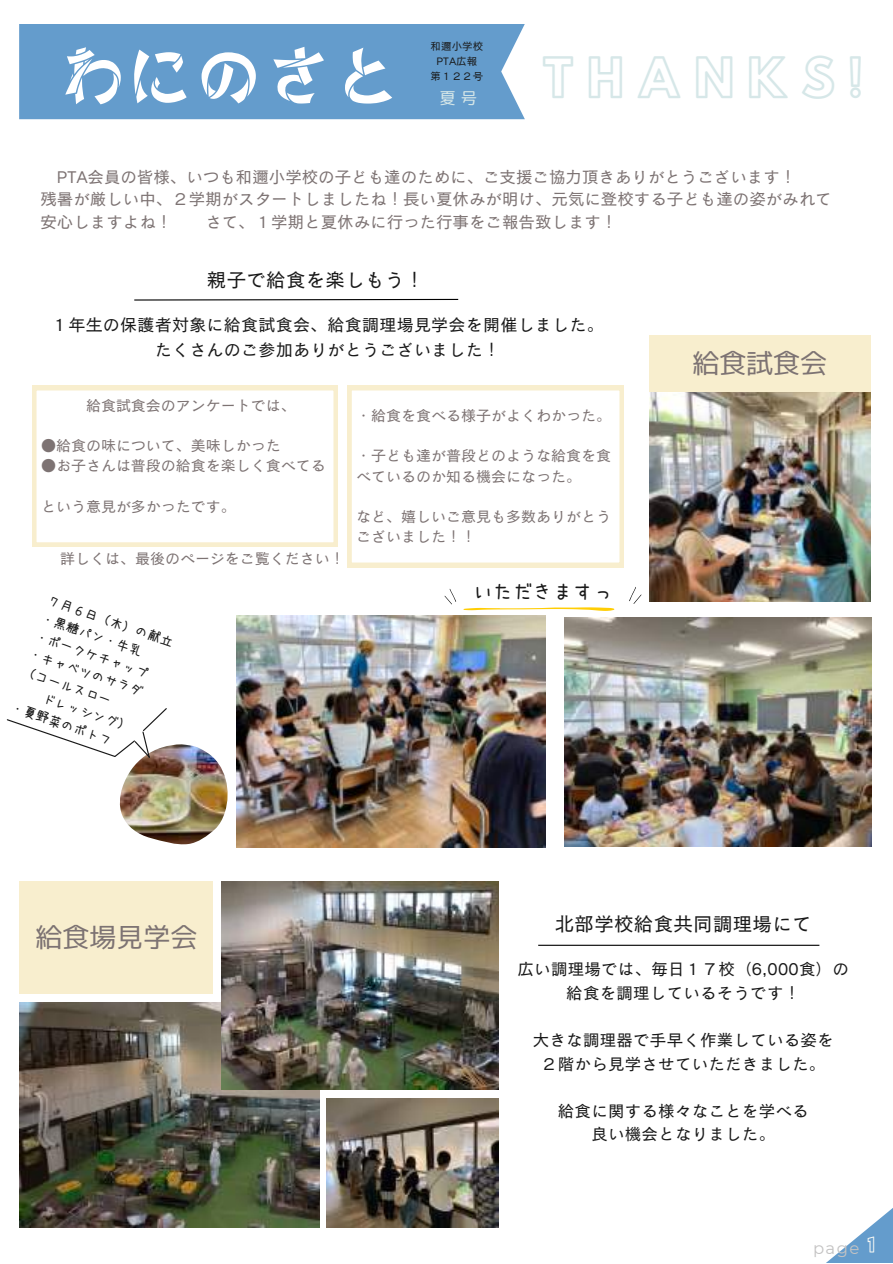
<style>
.page{position:relative;width:893px;height:1264px;background:#fff}
.page>*{position:absolute;margin:0;border:0;box-sizing:border-box;transform-origin:0 0}
.t1{font:69.45px "CHI Origami";letter-spacing:-.01em;color:#fff}
.t2{font:48px "Hussar Ekologiczne 1";letter-spacing:.275em;color:#d6e7e8}
.t3{font:27px "mplus 1 p regular";color:#7d7373}
.t4{font:20.1px "uzura font";color:#191919}
.t5{font:19.5px "Canva Cezanne Pro N M";letter-spacing:.015em;color:#191919}
.t6{font:16.95px/24.5px "Canva Cezanne Pro N M";letter-spacing:.015em;color:#191919;text-align:center}
.t7{font:16.5px/22.5px "Canva Cezanne Pro N M";color:#7d7373}
.t8{font:16.5px/23.5px "Canva Cezanne Pro N M";letter-spacing:.015em;color:#191919;text-align:center}
.t9{font:16.5px "Montserrat";color:#c4c3c3}
.t10{font:16.5px "rounded mplus 1 p regular";color:#d6e7e8}
.t11{font:15px/20.2px "Canva Cezanne Pro N M";color:#7d7373}
.t12{font:13.05px/18.8px "uzura font";color:#191919}
.t13{font:10.5px/14.9px "Canva Cezanne Pro N M";letter-spacing:.015em;color:#191919;text-align:center}
.s1{font-family:"Hussar Ekologiczne 1";font-size:18.3px;color:#fffdf7}
</style>
<div class="page">
<img style="left:119px;top:744px;width:109px;height:100px">
<div style="left:19px;top:24px;width:506px;height:95px;background:#649ccc"></div>
<svg style="left:32px;top:386px;width:306px;height:161px"></svg>
<svg style="left:6px;top:708px;width:162px;height:51px"></svg>
<svg style="left:347px;top:386px;width:277px;height:181px"></svg>
<img style="left:236px;top:615px;width:309px;height:232px">
<img style="left:564px;top:617px;width:306px;height:229px">
<img style="left:649px;top:392px;width:221px;height:209px">
<svg style="left:444px;top:588px;width:12px;height:16px"></svg>
<svg style="left:629px;top:587px;width:12px;height:17px"></svg>
<svg style="left:463px;top:607px;width:151px;height:4px"></svg>
<svg style="left:134px;top:298px;width:325px;height:3px"></svg>
<div style="left:19px;top:881px;width:194px;height:113px;background:#f8eece"></div>
<img style="left:19px;top:1002px;width:301px;height:224px">
<img style="left:326px;top:1098px;width:172px;height:128px">
<img style="left:221px;top:881px;width:277px;height:208px">
<div style="left:649px;top:335px;width:221px;height:57px;background:#f8eece"></div>
<hr style="left:538px;top:944px;width:281px;height:1px;background:#000">
<svg style="left:827px;top:1208px;width:65px;height:54px"></svg>
<p class="t13" style="left:430px;top:39px;width:55px">和邇小学校<br>PTA広報第１２２号</p>
<h1 class="t1" style="left:57px;top:28px;width:346px">わにのさと</h1>
<h2 class="t2" style="left:542px;top:59px;width:321px">THANKS!</h2>
<p class="t10" style="left:439px;top:87px;width:39px">夏号</p>
<p class="t7" style="left:40px;top:165px;width:792px;text-indent:16px">PTA会員の皆様、いつも和邇小学校の子ども達のために、ご支援ご協力頂きありがとうございます！<br>残暑が厳しい中、２学期がスタートしましたね！長い夏休みが明け、元気に登校する子ども達の姿がみれて安心しますよね！</p>
<p class="t7" style="left:205px;top:210px;width:413px">さて、１学期と夏休みに行った行事をご報告致します！</p>
<h3 class="t5" style="left:207px;top:270px;width:219px">親子で給食を楽しもう！</h3>
<p class="t6" style="left:51px;top:312px;width:554px">１年生の保護者対象に給食試食会、給食調理場見学会を開催しました。たくさんのご参加ありがとうございました！</p>
<p class="t11" style="left:86px;top:395px;width:211px">給食試食会のアンケートでは、</p>
<p class="t11" style="left:41px;top:435px;width:241px">●給食の味について、美味しかった</p>
<p class="t11" style="left:41px;top:455px;width:286px">●お子さんは普段の給食を楽しく食べてる</p>
<p class="t11" style="left:41px;top:496px;width:196px">という意見が多かったです。</p>
<p class="t11" style="left:60px;top:547px;width:286px">詳しくは、最後のページをご覧ください！</p>
<p class="t12" style="left:51px;top:590px;width:134px;rotate:19deg">７月６日（木）の献立・黒糖パン・牛乳<br>・ポークケチャップ・キャベツのサラダ（コールスロー</p>
<p class="t12" style="left:21px;top:679px;width:121px;text-indent:27px;rotate:19deg">ドレッシング）・夏野菜のポトフ</p>
<p class="t11" style="left:356px;top:405px;width:256px">・給食を食べる様子がよくわかった。</p>
<p class="t11" style="left:356px;top:445px;width:255px">・子ども達が普段どのような給食を食べているのか知る機会になった。</p>
<p class="t11" style="left:356px;top:506px;width:256px">など、嬉しいご意見も多数ありがとうございました！！</p>
<h3 class="t4" style="left:472px;top:581px;width:142px">いただきますっ</h3>
<h3 class="t3" style="left:692px;top:344px;width:136px">給食試食会</h3>
<h3 class="t3" style="left:35px;top:918px;width:163px">給食場見学会</h3>
<h3 class="t5" style="left:554px;top:913px;width:258px">北部学校給食共同調理場にて</h3>
<p class="t8" style="left:517px;top:957px;width:333px">広い調理場では、毎日１７校（6,000食）の給食を調理しているそうです！</p>
<p class="t8" style="left:532px;top:1027px;width:302px">大きな調理器で手早く作業している姿を<br>２階から見学させていただきました。</p>
<p class="t8" style="left:558px;top:1098px;width:252px">給食に関する様々なことを学べる良い機会となりました。</p>
<p class="t9" style="left:813px;top:1237px;width:63px">page <span class="s1">1</span></p>
</div>
